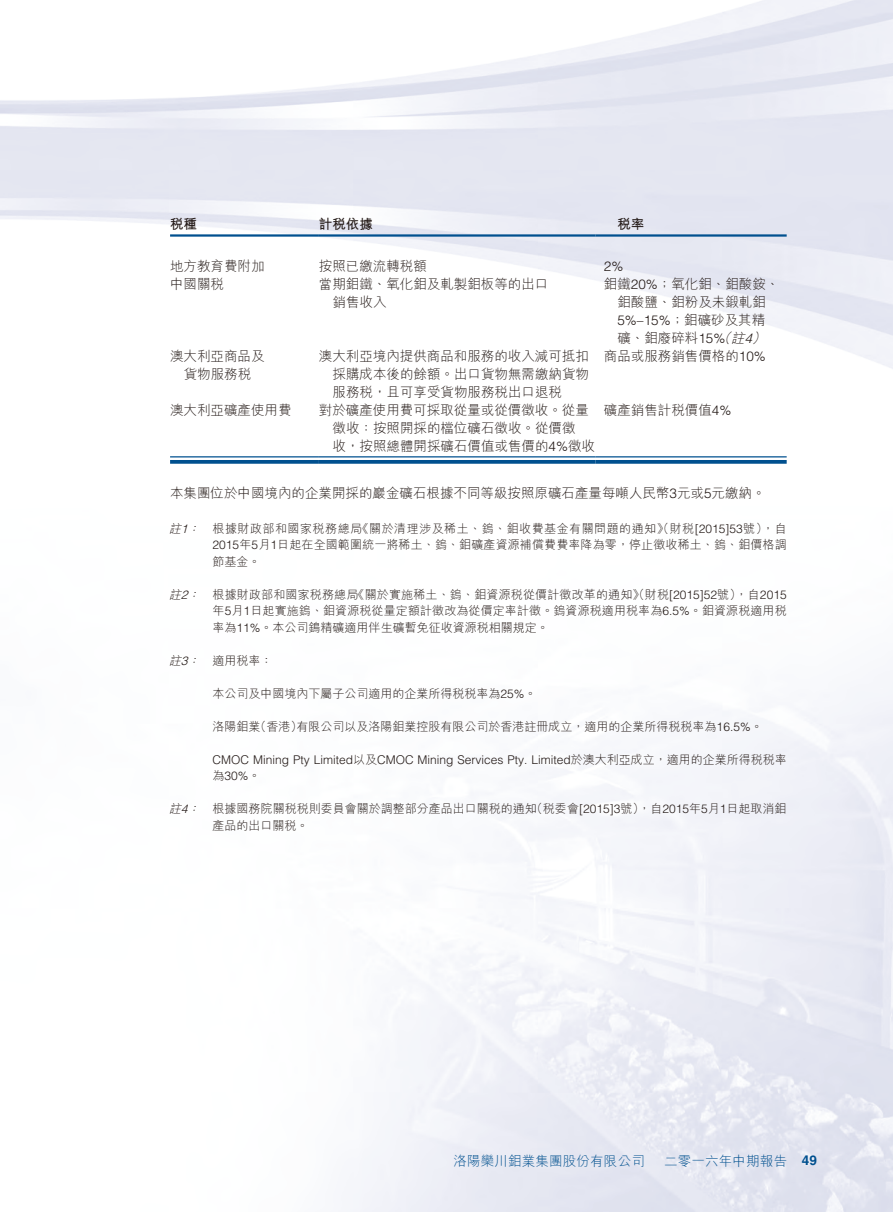
<style>
.page{position:relative;width:893px;height:1212px;background:#fff}
.page>*{position:absolute;margin:0;border:0;box-sizing:border-box;transform-origin:0 0}
.t1{font:300 13.5px/18px "M Hei HK";color:#231916}
.t2{font:300 13.5px "M Hei HK";letter-spacing:.015em;color:#00508f}
.t3{font:700 13.5px "M Hei HK";color:#231916}
.t4{font:300 13.5px "Helvetica LT Std";color:#231916}
.t5{font:300 12px/16.5px "M Hei HK";color:#231916;text-align:justify}
.t6{font:300 12px/16.5px "Helvetica LT Std";color:#231916}
.s1{font-family:"Helvetica LT Std"}
.s2{font-style:italic}
.s3{font-family:"Helvetica LT Std";font-style:italic}
.s4{font-family:"M Hei HK"}
.s5{font-family:"Helvetica LT Std";font-weight:700}
</style>
<div class="page">
<hr style="left:170px;top:234px;width:149px;height:3px;background:#00508f">
<hr style="left:319px;top:234px;width:276px;height:3px;background:#00508f">
<hr style="left:595px;top:234px;width:192px;height:3px;background:#00508f">
<hr style="left:170px;top:456px;width:149px;height:1px;background:#00508f">
<svg style="left:170px;top:460px;width:149px;height:4px"></svg>
<hr style="left:319px;top:456px;width:276px;height:1px;background:#00508f">
<svg style="left:319px;top:460px;width:276px;height:4px"></svg>
<hr style="left:595px;top:456px;width:192px;height:1px;background:#00508f">
<svg style="left:595px;top:460px;width:192px;height:4px"></svg>
<p class="t3" style="left:170px;top:214px;width:28px">稅種</p>
<p class="t3" style="left:319px;top:214px;width:55px">計稅依據</p>
<p class="t3" style="left:617px;top:214px;width:28px">稅率</p>
<p class="t1" style="left:170px;top:257px;width:96px">地方教育費附加</p>
<p class="t1" style="left:319px;top:257px;width:109px">按照已繳流轉稅額</p>
<p class="t4" style="left:604px;top:258px;width:21px">2%</p>
<p class="t1" style="left:170px;top:275px;width:55px">中國關稅</p>
<p class="t1" style="left:333px;top:275px;width:217px;text-indent:-14px">當期鉬鐵、氧化鉬及軋製鉬板等的出口銷售收入</p>
<p class="t1" style="left:604px;top:275px;width:177px;text-align:center">鉬鐵<span class="s1">20%</span>；氧化鉬、鉬酸銨、鉬酸鹽、鉬粉及未鍛軋鉬<br><span class="s1">5%–15%</span>；鉬礦砂及其精<br>礦、鉬廢碎料<span class="s1">15%</span><span class="s2">（註</span><span class="s3">4</span><span class="s2">）</span></p>
<p class="t1" style="left:170px;top:347px;width:96px;text-align:center">澳大利亞商品及貨物服務稅</p>
<p class="t1" style="left:333px;top:347px;width:258px;text-align:justify;text-indent:-14px">澳大利亞境內提供商品和服務的收入減可抵扣採購成本後的餘額。出口貨物無需繳納貨物服務稅，且可享受貨物服務稅出口退稅</p>
<p class="t1" style="left:604px;top:347px;width:164px">商品或服務銷售價格的<span class="s1">10%</span></p>
<p class="t1" style="left:170px;top:401px;width:123px">澳大利亞礦產使用費</p>
<p class="t1" style="left:333px;top:401px;width:264px;text-indent:-14px">對於礦產使用費可採取從量或從價徵收。從量徵收：按照開採的檔位礦石徵收。從價徵<br>收，按照總體開採礦石價值或售價的<span class="s1">4%</span>徵收</p>
<p class="t1" style="left:604px;top:401px;width:129px">礦產銷售計稅價值<span class="s1">4%</span></p>
<p class="t1" style="left:170px;top:484px;width:597px">本集團位於中國境內的企業開採的巖金礦石根據不同等級按照原礦石產量每噸人民幣<span class="s1">3</span>元或<span class="s1">5</span>元繳納。</p>
<p class="t5" style="left:213px;top:520px;width:576px;text-indent:-44px"><span class="s2">註</span><span class="s3">1</span><span class="s2">：</span> 根據財政部和國家稅務總局《關於清理涉及稀土、鎢、鉬收費基金有關問題的通知》（財稅<span class="s1">[2015]53</span>號），自<span class="s1">2015</span>年<span class="s1">5</span>月<span class="s1">1</span>日起在全國範圍統一將稀土、鎢、鉬礦產資源補償費費率降為零，停止徵收稀土、鎢、鉬價格調節基金。</p>
<p class="t5" style="left:213px;top:586px;width:576px;text-indent:-44px"><span class="s2">註</span><span class="s3">2</span><span class="s2">：</span> 根據財政部和國家稅務總局《關於實施稀土、鎢、鉬資源稅從價計徵改革的通知》（財稅<span class="s1">[2015]52</span>號），自<span class="s1">2015</span>年<span class="s1">5</span>月<span class="s1">1</span>日起實施鎢、鉬資源稅從量定額計徵改為從價定率計徵。鎢資源稅適用稅率為<span class="s1">6.5%</span>。鉬資源稅適用稅率為<span class="s1">11%</span>。本公司鵭精礦適用伴生礦暫免征收資源稅相關規定。</p>
<p class="t5" style="left:169px;top:652px;width:105px"><span class="s2">註</span><span class="s3">3</span><span class="s2">：</span> 適用稅率：</p>
<p class="t5" style="left:213px;top:685px;width:326px">本公司及中國境內下屬子公司適用的企業所得稅稅率為<span class="s1">25%</span>。</p>
<p class="t5" style="left:213px;top:718px;width:552px">洛陽鉬業（香港）有限公司以及洛陽鉬業控股有限公司於香港註冊成立，適用的企業所得稅稅率為<span class="s1">16.5%</span>。</p>
<p class="t6" style="left:213px;top:751px;width:576px">CMOC Mining Pty Limited<span class="s4">以及</span>CMOC Mining Services Pty. Limited<span class="s4">於澳大利亞成立，適用的企業所得稅稅率為</span>30%<span class="s4">。</span></p>
<p class="t5" style="left:213px;top:800px;width:576px;text-indent:-44px"><span class="s2">註</span><span class="s3">4</span><span class="s2">：</span> 根據國務院關稅稅則委員會關於調整部分產品出口關稅的通知（稅委會<span class="s1">[2015]3</span>號），自<span class="s1">2015</span>年<span class="s1">5</span>月<span class="s1">1</span>日起取消鉬產品的出口關稅。</p>
<p class="t2" style="left:453px;top:1154px;width:193px">洛陽欒川鉬業集團股份有限公司</p>
<p class="t2" style="left:664px;top:1154px;width:154px">二零一六年中期報告 <span class="s5">49</span></p>
</div>
